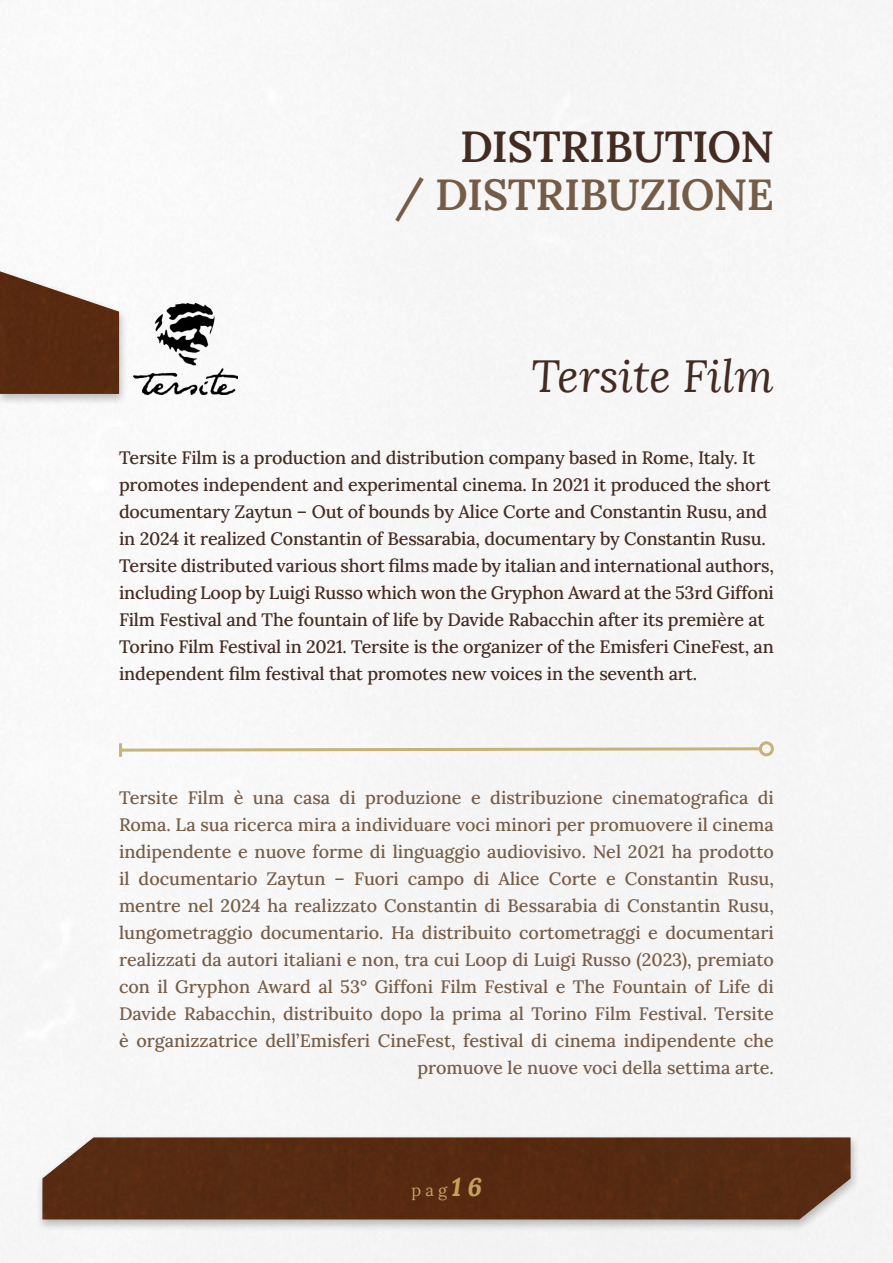
<style>
.page{position:relative;width:893px;height:1263px;background:#f6f6f6}
.page>*{position:absolute;margin:0;border:0;box-sizing:border-box;transform-origin:0 0}
.t1{font:italic 45px "Lora";color:#442b21}
.t2{font:600 43.5px "Lora";letter-spacing:-.01em;color:#755c47}
.t3{font:600 43.5px "Lora";letter-spacing:-.01em;color:#442b21}
.t4{font:500 18px/27px "Lora";color:#755c47;text-align:right}
.t5{font:500 18px/27px "Lora";letter-spacing:-.01em;color:#442b21}
.t6{font:16.5px "Lora";color:#dec270}
.s1{font-weight:700;font-style:italic;font-size:25.5px}
</style>
<div class="page">
<div style="left:36px;top:1133px;width:824px;height:99px;background:#000;opacity:.25"></div>
<div style="left:43px;top:1137px;width:807px;height:82px;background:#562b11"></div>
<div style="left:0;top:268px;width:129px;height:138px;background:#000;opacity:.25"></div>
<img style="left:0;top:271px;width:119px;height:123px">
<svg style="left:118px;top:746px;width:642px;height:7px"></svg>
<div style="left:759px;top:741px;width:15px;height:15px;border:3px solid #c7b274;border-radius:50%"></div>
<hr style="left:119px;top:743px;width:3px;height:14px;background:#c7b274">
<img style="left:133px;top:303px;width:104px;height:91px">
<h2 class="t3" style="left:460px;top:114px;width:315px">DISTRIBUTION</h2>
<h2 class="t2" style="left:394px;top:162px;width:381px">/ DISTRIBUZIONE</h2>
<h1 class="t1" style="left:531px;top:348px;width:244px">Tersite Film</h1>
<p class="t5" style="left:119px;top:442px;width:656px">Tersite Film is a production and distribution company based in Rome, Italy. It promotes independent and experimental cinema. In 2021 it produced the short documentary Zaytun – Out of bounds by Alice Corte and Constantin Rusu, and in 2024 it realized Constantin of Bessarabia, documentary by Constantin Rusu.<br>Tersite distributed various short films made by italian and international authors, including Loop by Luigi Russo which won the Gryphon Award at the 53rd Giffoni Film Festival and The fountain of life by Davide Rabacchin after its première at Torino Film Festival in 2021. Tersite is the organizer of the Emisferi CineFest, an independent film festival that promotes new voices in the seventh art.</p>
<p class="t4" style="left:119px;top:783px;width:656px">Tersite Film è una casa di produzione e distribuzione cinematografica di Roma. La sua ricerca mira a individuare voci minori per promuovere il cinema indipendente e nuove forme di linguaggio audiovisivo. Nel 2021 ha prodotto il documentario Zaytun – Fuori campo di Alice Corte e Constantin Rusu, mentre nel 2024 ha realizzato Constantin di Bessarabia di Constantin Rusu, lungometraggio documentario. Ha distribuito cortometraggi e documentari realizzati da autori italiani e non, tra cui Loop di Luigi Russo (2023), premiato con il Gryphon Award al 53° Giffoni Film Festival e The Fountain of Life di Davide Rabacchin, distribuito dopo la prima al Torino Film Festival. Tersite è organizzatrice dell’Emisferi CineFest, festival di cinema indipendente che promuove le nuove voci della settima arte.</p>
<p class="t6" style="left:411px;top:1180px;width:74px">pag<span class="s1">16</span></p>
</div>
